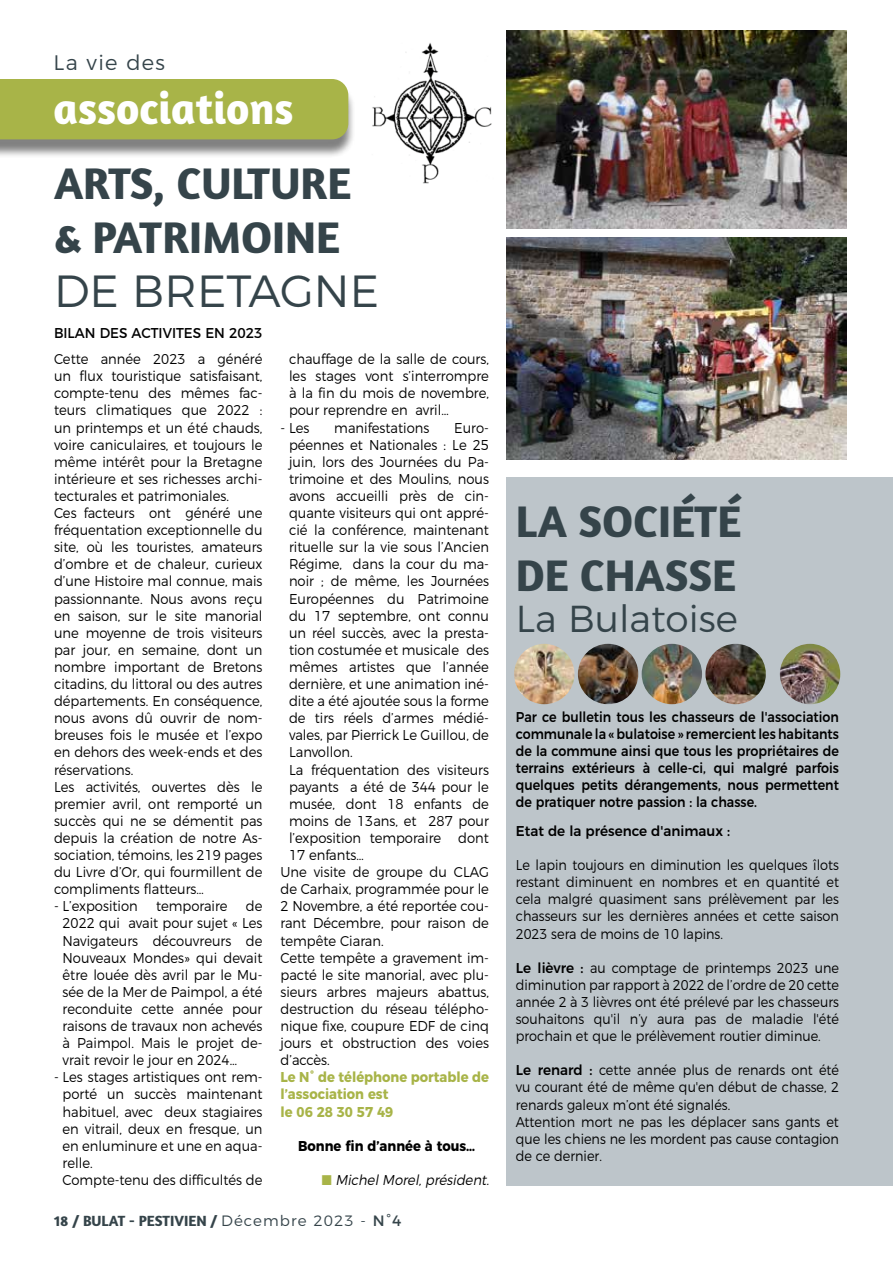
<style>
.page{position:relative;width:893px;height:1263px;background:#fff}
.page>*{position:absolute;margin:0;border:0;box-sizing:border-box;transform-origin:0 0}
.t1{font:700 45px/54px "Amaranth";color:#35444a}
.t2{font:700 45px "Amaranth";color:#fff}
.t3{font:300 45px "Montserrat";color:#35444a}
.t4{font:300 37.5px "Montserrat";color:#35444a}
.t5{font:300 21px "Montserrat";letter-spacing:.06em;color:#35444a}
.t6{font:700 15px "Amaranth";color:#35444a}
.t7{font:300 14.25px/17.1px "Montserrat";color:#000;scale:.92 1}
.t8{font:300 14.25px/17.1px "Montserrat";color:#000;text-align:justify;scale:.9 1}
.t9{font:500 14.25px/17.1px "Montserrat";color:#000;text-align:justify;scale:.89 1}
.t10{font:700 14.25px/17.1px "Montserrat";color:#a8b448;scale:.92 1}
.t11{font:500 14.25px "Montserrat";color:#000;scale:.95 1}
.t12{font:14.25px "Montserrat";color:#000;scale:.95 1}
.t13{font:italic 300 14.25px "Montserrat";color:#000;scale:.92 1}
.t14{font:700 14.25px "Montserrat";color:#000;scale:.92 1}
.s1{color:#a8b448}
.s2{font-family:"Montserrat";font-weight:300}
.s3{font-family:"Montserrat";font-weight:400}
.s4{font-weight:500}
</style>
<div class="page">
<div style="left:506px;top:478px;width:387px;height:708px;background:#bdc5ca"></div>
<img style="left:372px;top:43px;width:120px;height:141px">
<div style="left:0;top:83px;width:356px;height:76px;background:#000;opacity:.5"></div>
<div style="left:0;top:79px;width:348px;height:60px;background:#a8b448"></div>
<img style="left:506px;top:30px;width:340px;height:198px">
<img style="left:506px;top:237px;width:340px;height:223px">
<img style="left:514px;top:644px;width:60px;height:60px;border-radius:30px">
<img style="left:578px;top:644px;width:60px;height:60px;border-radius:30px">
<img style="left:642px;top:644px;width:60px;height:60px;border-radius:30px">
<img style="left:705px;top:644px;width:61px;height:60px;border-radius:30px">
<img style="left:780px;top:644px;width:60px;height:60px;border-radius:30px">
<h3 class="t5" style="left:54px;top:46px;width:113px">La vie des</h3>
<h1 class="t2" style="left:54px;top:80px;width:242px">associations</h1>
<h1 class="t1" style="left:54px;top:155px;width:298px">ARTS, CULTURE &amp; PATRIMOINE</h1>
<h1 class="t3" style="left:54px;top:256px;width:326px">DE BRETAGNE</h1>
<p class="t12" style="left:54px;top:322px;width:221px">BILAN DES ACTIVITES EN 2023</p>
<p class="t7" style="left:54px;top:349px;width:228px">Cette année 2023 a généré un flux touristique satisfaisant, compte-tenu des mêmes fac&shy;teurs climatiques que 2022 : un printemps et un été chauds, voire caniculaires, et toujours le même intérêt pour la Bretagne intérieure et ses richesses archi&shy;tecturales et patrimoniales.<br>Ces facteurs ont généré une fréquentation exceptionnelle du site, où les touristes, amateurs d’ombre et de chaleur, curieux d’une Histoire mal connue, mais passionnante. Nous avons reçu en saison, sur le site manorial une moyenne de trois visiteurs par jour, en semaine, dont un nombre important de Bretons citadins, du littoral ou des autres départements. En conséquence, nous avons dû ouvrir de nom&shy;breuses fois le musée et l’expo en dehors des week-ends et des réservations.<br>Les activités, ouvertes dès le premier avril, ont remporté un succès qui ne se démentit pas depuis la création de notre As&shy;sociation, témoins, les 219 pages du Livre d’Or, qui fourmillent de compliments flatteurs…</p>
<p class="t7" style="left:54px;top:896px;width:93px">- L’exposition</p>
<p class="t7" style="left:156px;top:896px;width:79px">temporaire</p>
<p class="t7" style="left:289px;top:349px;width:219px;text-align:justify">chauffage de la salle de cours, les stages vont s’interrompre à la fin du mois de novembre, pour reprendre en avril…</p>
<p class="t7" style="left:280px;top:418px;width:33px">- Les</p>
<p class="t7" style="left:334px;top:418px;width:105px">manifestations</p>
<p class="t7" style="left:454px;top:418px;width:39px">Euro-</p>
<p class="t7" style="left:289px;top:435px;width:219px">péennes et Nationales : Le 25</p>
<p class="t7" style="left:289px;top:452px;width:219px">juin, lors des Journées du Pa-</p>
<p class="t7" style="left:289px;top:469px;width:219px">trimoine et des Moulins, nous</p>
<p class="t7" style="left:289px;top:486px;width:219px">avons accueilli près de cin-</p>
<p class="t7" style="left:289px;top:503px;width:219px">quante visiteurs qui ont appré-</p>
<p class="t7" style="left:289px;top:520px;width:219px">cié la conférence, maintenant</p>
<p class="t7" style="left:289px;top:537px;width:219px">rituelle sur la vie sous l’Ancien</p>
<p class="t7" style="left:289px;top:554px;width:219px">Régime, dans la cour du ma-</p>
<p class="t7" style="left:289px;top:572px;width:219px">noir ; de même, les Journées</p>
<p class="t7" style="left:289px;top:589px;width:219px">Européennes du Patrimoine</p>
<p class="t7" style="left:289px;top:606px;width:219px">du 17 septembre, ont connu</p>
<p class="t7" style="left:289px;top:623px;width:219px">un réel succès, avec la presta-</p>
<p class="t7" style="left:289px;top:640px;width:219px">tion costumée et musicale des</p>
<p class="t7" style="left:289px;top:657px;width:219px">mêmes artistes que l’année</p>
<p class="t7" style="left:289px;top:674px;width:219px">dernière, et une animation iné-</p>
<p class="t7" style="left:289px;top:691px;width:219px">dite a été ajoutée sous la forme</p>
<p class="t7" style="left:289px;top:708px;width:219px">de tirs réels d’armes médié-</p>
<p class="t7" style="left:289px;top:725px;width:219px">vales, par Pierrick Le Guillou, de</p>
<p class="t7" style="left:289px;top:743px;width:71px">Lanvollon.</p>
<p class="t7" style="left:289px;top:760px;width:219px">La fréquentation des visiteurs</p>
<p class="t7" style="left:289px;top:777px;width:219px">payants a été de 344 pour le</p>
<p class="t7" style="left:289px;top:794px;width:219px">musée, dont 18 enfants de</p>
<p class="t7" style="left:289px;top:811px;width:219px">moins de 13ans, et 287 pour</p>
<p class="t7" style="left:289px;top:828px;width:219px">l’exposition temporaire dont</p>
<p class="t7" style="left:289px;top:845px;width:83px">17 enfants…</p>
<p class="t7" style="left:280px;top:862px;width:228px">Une visite de groupe du CLAG</p>
<p class="t7" style="left:280px;top:879px;width:228px">de Carhaix, programmée pour le</p>
<p class="t7" style="left:280px;top:896px;width:228px">2 Novembre, a été reportée cou-</p>
<p class="t7" style="left:280px;top:914px;width:228px">rant Décembre, pour raison de</p>
<p class="t7" style="left:280px;top:931px;width:114px">tempête Ciaran.</p>
<p class="t7" style="left:280px;top:948px;width:228px">Cette tempête a gravement im-</p>
<p class="t7" style="left:280px;top:965px;width:228px">pacté le site manorial, avec plu-</p>
<p class="t7" style="left:280px;top:982px;width:228px">sieurs arbres majeurs abattus,</p>
<p class="t7" style="left:280px;top:999px;width:228px">destruction du réseau télépho-</p>
<p class="t7" style="left:280px;top:1016px;width:228px">nique fixe, coupure EDF de cinq</p>
<p class="t7" style="left:280px;top:1033px;width:228px">jours et obstruction des voies</p>
<p class="t7" style="left:280px;top:1050px;width:55px">d’accès.</p>
<p class="t10" style="left:280px;top:1068px;width:228px">Le N° de téléphone portable de l’association est<br>le 06 28 30 57 49</p>
<p class="t14" style="left:298px;top:1134px;width:194px">Bonne fin d’année à tous…</p>
<p class="t13" style="left:322px;top:1169px;width:187px"><span class="s1">■</span> MichelMorel,président.</p>
<p class="t7" style="left:63px;top:896px;width:219px;text-align:justify;text-indent:183px">de 2022 qui avait pour sujet « Les Navigateurs découvreurs de Nouveaux Mondes» qui devait être louée dès avril par le Mu&shy;sée de la Mer de Paimpol, a été reconduite cette année pour raisons de travaux non achevés à Paimpol. Mais le projet de&shy;vrait revoir le jour en 2024…</p>
<p class="t7" style="left:63px;top:1067px;width:219px;text-indent:-9px">- Les stages artistiques ont rem&shy;porté un succès maintenant habituel, avec deux stagiaires en vitrail, deux en fresque, un en enluminure et une en aqua&shy;relle.<br>Compte-tenu des difficultés de</p>
<p class="t6" style="left:54px;top:1211px;width:349px">18 / BULAT - PESTIVIEN / <span class="s2">Décembre 2023 -</span> <span class="s3">N°4</span></p>
<h1 class="t1" style="left:516px;top:493px;width:227px">LA SOCIÉTÉ<br>DE CHASSE</h1>
<h2 class="t4" style="left:516px;top:589px;width:224px">La Bulatoise</h2>
<p class="t9" style="left:516px;top:707px;width:365px">Par ce bulletin tous les chasseurs de l'association communale la « bulatoise » remercient les habitants de la commune ainsi que tous les propriétaires de terrains extérieurs à celle-ci, qui malgré parfois quelques petits dérangements, nous permettent de pratiquer notre passion : la chasse.</p>
<p class="t11" style="left:516px;top:819px;width:227px">Etat de la présence d'animaux :</p>
<p class="t8" style="left:516px;top:855px;width:361px">Le lapin toujours en diminution les quelques îlots restant diminuent en nombres et en quantité et cela malgré quasiment sans prélèvement par les chasseurs sur les dernières années et cette saison 2023 sera de moins de 10 lapins.</p>
<p class="t8" style="left:516px;top:958px;width:361px"><span class="s4">Le lièvre :</span> au comptage de printemps 2023 une diminution par rapport à 2022 de l’ordre de 20 cette année 2 à 3 lièvres ont été prélevé par les chasseurs souhaitons qu'il n’y aura pas de maladie l'été prochain et que le prélèvement routier diminue.</p>
<p class="t8" style="left:516px;top:1060px;width:361px;text-align:left"><span class="s4">Le renard :</span> cette année plus de renards ont été vu courant été de même qu'en début de chasse, 2 renards galeux m’ont été signalés.<br>Attention mort ne pas les déplacer sans gants et que les chiens ne les mordent pas cause contagion de ce dernier.</p>
</div>
